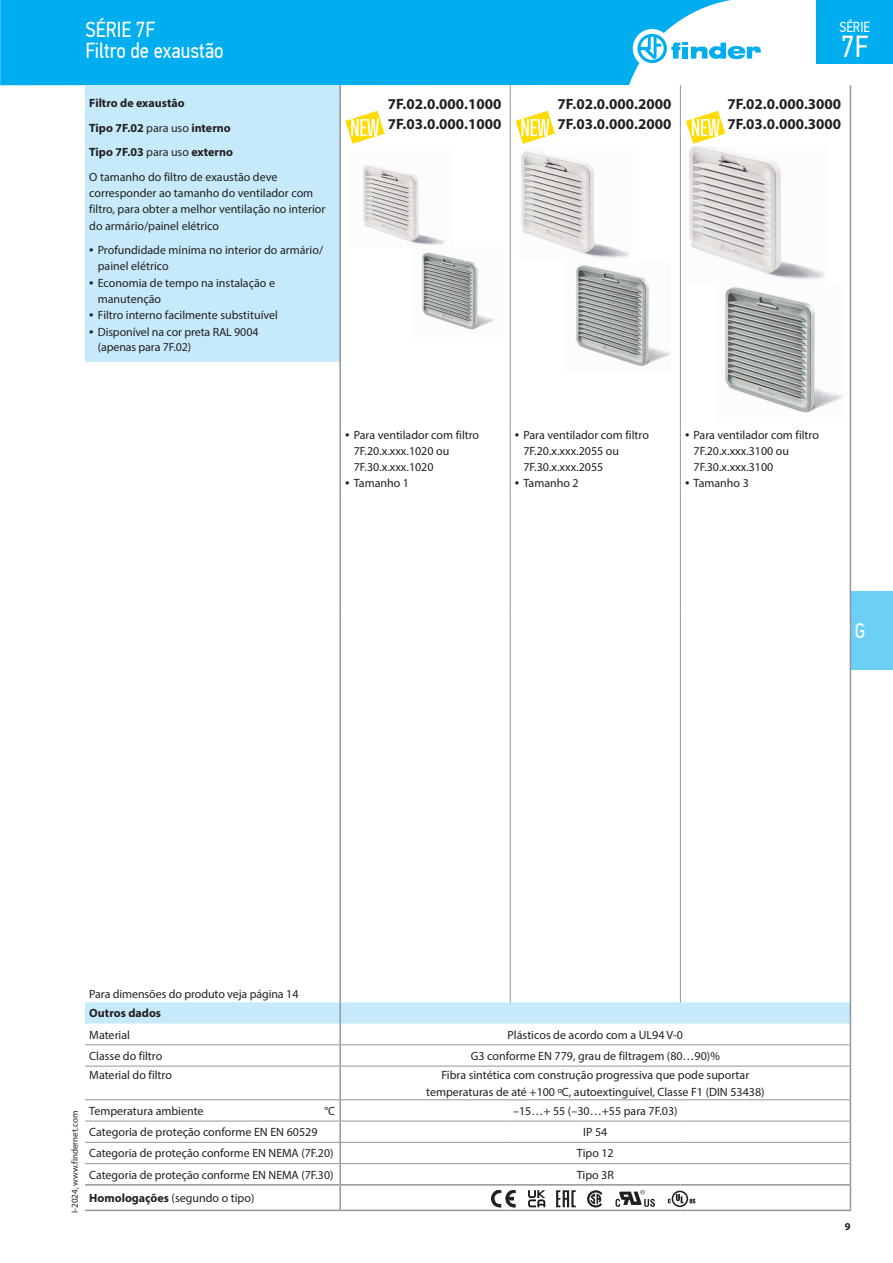
<style>
.page{position:relative;width:893px;height:1263px;background:#fff}
.page>*{position:absolute;margin:0;border:0;box-sizing:border-box;transform-origin:0 0}
.t1{font:30.3px "PF Din Text Cond Pro";color:#fff}
.t2{font:21.75px/21px "PF Din Text Cond Pro";color:#fff}
.t3{font:21px "PF Din Text Cond Pro";color:#fff}
.t4{font:700 15px/20.2px "Myriad Pro";color:#231f20}
.t5{font:14.55px "PF Din Text Cond Pro";color:#fff}
.t6{font:12px/16.2px "Myriad Pro";color:#231f20}
.t7{font:700 12px/24.8px "Myriad Pro";color:#231f20}
.t8{font:700 10.5px "Myriad Pro";color:#231f20}
.t9{font:9px "Myriad Pro";color:#231f20}
.s1{font-weight:400}
.s2{font-size:15.75px}
.s3{font-weight:700}
</style>
<div class="page">
<div style="left:850px;top:591px;width:43px;height:79px;background:#6bcff6"></div>
<div style="left:0;top:0;width:731px;height:85px;background:#00aeef"></div>
<div style="left:633px;top:29px;width:38px;height:39px;background:#fff;border-radius:50%"></div>
<svg style="left:637px;top:34px;width:124px;height:29px"></svg>
<div style="left:816px;top:0;width:77px;height:64px;background:#00aeef"></div>
<div style="left:85px;top:85px;width:255px;height:276px;background:#c6eafa"></div>
<hr style="left:85px;top:1066px;width:255px;height:1px;background:#939598">
<hr style="left:85px;top:1099px;width:255px;height:1px;background:#939598">
<hr style="left:85px;top:1121px;width:255px;height:1px;background:#939598">
<hr style="left:85px;top:1184px;width:255px;height:1px;background:#939598">
<svg style="left:850px;top:85px;width:1px;height:13px"></svg>
<hr style="left:850px;top:98px;width:1px;height:36px;background:#939598">
<hr style="left:850px;top:134px;width:1px;height:291px;background:#939598">
<hr style="left:850px;top:425px;width:1px;height:66px;background:#939598">
<hr style="left:850px;top:491px;width:1px;height:118px;background:#939598">
<hr style="left:850px;top:609px;width:1px;height:393px;background:#939598">
<hr style="left:850px;top:1066px;width:1px;height:34px;background:#939598">
<hr style="left:85px;top:1209px;width:255px;height:2px;background:#939598">
<hr style="left:340px;top:1209px;width:170px;height:2px;background:#939598">
<hr style="left:510px;top:1209px;width:170px;height:2px;background:#939598">
<hr style="left:680px;top:1209px;width:171px;height:2px;background:#939598">
<svg style="left:85px;top:1002px;width:766px;height:64px"></svg>
<svg style="left:339px;top:85px;width:2px;height:13px"></svg>
<hr style="left:339px;top:1002px;width:2px;height:21px;background:#939598">
<hr style="left:339px;top:1185px;width:2px;height:24px;background:#939598">
<svg style="left:510px;top:85px;width:1px;height:13px"></svg>
<svg style="left:680px;top:85px;width:1px;height:13px"></svg>
<hr style="left:510px;top:98px;width:1px;height:36px;background:#939598">
<hr style="left:680px;top:98px;width:1px;height:36px;background:#939598">
<hr style="left:510px;top:134px;width:1px;height:291px;background:#939598">
<hr style="left:680px;top:134px;width:1px;height:291px;background:#939598">
<hr style="left:510px;top:425px;width:1px;height:66px;background:#939598">
<hr style="left:680px;top:425px;width:1px;height:66px;background:#939598">
<svg style="left:850px;top:1100px;width:1px;height:109px"></svg>
<hr style="left:510px;top:491px;width:1px;height:118px;background:#939598">
<hr style="left:680px;top:491px;width:1px;height:118px;background:#939598">
<hr style="left:510px;top:609px;width:1px;height:393px;background:#939598">
<hr style="left:680px;top:609px;width:1px;height:393px;background:#939598">
<hr style="left:339px;top:1023px;width:2px;height:21px;background:#939598">
<hr style="left:340px;top:1044px;width:170px;height:1px;background:#939598">
<hr style="left:510px;top:1044px;width:170px;height:1px;background:#939598">
<hr style="left:680px;top:1044px;width:170px;height:1px;background:#939598">
<hr style="left:339px;top:1045px;width:2px;height:21px;background:#939598">
<hr style="left:340px;top:1066px;width:170px;height:1px;background:#939598">
<hr style="left:510px;top:1066px;width:170px;height:1px;background:#939598">
<hr style="left:680px;top:1066px;width:170px;height:1px;background:#939598">
<hr style="left:339px;top:1066px;width:2px;height:33px;background:#939598">
<hr style="left:340px;top:1099px;width:170px;height:1px;background:#939598">
<hr style="left:510px;top:1099px;width:170px;height:1px;background:#939598">
<hr style="left:680px;top:1099px;width:170px;height:1px;background:#939598">
<hr style="left:340px;top:1121px;width:170px;height:1px;background:#939598">
<hr style="left:510px;top:1121px;width:170px;height:1px;background:#939598">
<hr style="left:680px;top:1121px;width:170px;height:1px;background:#939598">
<hr style="left:339px;top:1100px;width:2px;height:21px;background:#939598">
<hr style="left:339px;top:1121px;width:2px;height:21px;background:#939598">
<hr style="left:339px;top:1143px;width:2px;height:20px;background:#939598">
<hr style="left:339px;top:1164px;width:2px;height:20px;background:#939598">
<hr style="left:340px;top:1184px;width:170px;height:1px;background:#939598">
<hr style="left:510px;top:1184px;width:170px;height:1px;background:#939598">
<hr style="left:680px;top:1184px;width:171px;height:1px;background:#939598">
<hr style="left:339px;top:98px;width:2px;height:36px;background:#939598">
<hr style="left:339px;top:134px;width:2px;height:291px;background:#939598">
<hr style="left:339px;top:425px;width:2px;height:66px;background:#939598">
<hr style="left:339px;top:491px;width:2px;height:118px;background:#939598">
<hr style="left:339px;top:609px;width:2px;height:393px;background:#939598">
<hr style="left:85px;top:1142px;width:255px;height:1px;background:#939598">
<hr style="left:340px;top:1142px;width:170px;height:1px;background:#939598">
<hr style="left:510px;top:1142px;width:170px;height:1px;background:#939598">
<hr style="left:680px;top:1142px;width:170px;height:1px;background:#939598">
<hr style="left:85px;top:1163px;width:255px;height:1px;background:#939598">
<hr style="left:340px;top:1163px;width:170px;height:1px;background:#939598">
<hr style="left:510px;top:1163px;width:170px;height:1px;background:#939598">
<hr style="left:680px;top:1163px;width:170px;height:1px;background:#939598">
<img style="left:422px;top:252px;width:72px;height:78px">
<img style="left:363px;top:165px;width:82px;height:80px">
<img style="left:575px;top:265px;width:96px;height:102px">
<img style="left:521px;top:150px;width:108px;height:108px">
<img style="left:725px;top:287px;width:118px;height:126px">
<img style="left:689px;top:146px;width:136px;height:134px">
<svg style="left:587px;top:1190px;width:15px;height:17px"></svg>
<svg style="left:528px;top:1190px;width:17px;height:17px"></svg>
<svg style="left:491px;top:1190px;width:24px;height:17px"></svg>
<svg style="left:615px;top:1190px;width:40px;height:17px"></svg>
<svg style="left:556px;top:1190px;width:20px;height:17px"></svg>
<svg style="left:690px;top:1199px;width:5px;height:4px"></svg>
<div style="left:672px;top:1190px;width:16px;height:17px;border:2px solid #231f20;border-radius:50%"></div>
<svg style="left:668px;top:1194px;width:15px;height:9px"></svg>
<svg style="left:345px;top:111px;width:40px;height:33px"></svg>
<svg style="left:516px;top:111px;width:39px;height:33px"></svg>
<svg style="left:686px;top:111px;width:39px;height:33px"></svg>
<h2 class="t2" style="left:85px;top:19px;width:140px">SÉRIE 7F<br>Filtro de exaustão</h2>
<p class="t7" style="left:89px;top:90px;width:190px">Filtro de exaustão<br>Tipo 7F.02 <span class="s1">para uso</span> interno<br>Tipo 7F.03 <span class="s1">para uso</span> externo<br><span class="s1">O tamanho do filtro de exaustão deve</span></p>
<p class="t6" style="left:89px;top:185px;width:238px">corresponder ao tamanho do ventilador com filtro, para obter a melhor ventilação no interior do armário/painel elétrico</p>
<p class="t6" style="left:98px;top:242px;width:227px;text-indent:-9px"><span class="s2">•</span> Profundidade mínima no interior do armário/ painel elétrico</p>
<p class="t6" style="left:98px;top:274px;width:179px;text-indent:-9px"><span class="s2">•</span> Economia de tempo na instalação e manutenção</p>
<p class="t6" style="left:89px;top:307px;width:190px"><span class="s2">•</span> Filtro interno facilmente substituível</p>
<p class="t6" style="left:98px;top:324px;width:162px;line-height:15px;text-indent:-9px"><span class="s2">•</span> Disponível na cor preta RAL 9004 (apenas para 7F.02)</p>
<p class="t5" style="left:839px;top:19px;width:32px">SÉRIE</p>
<h1 class="t1" style="left:841px;top:28px;width:28px">7F</h1>
<p class="t4" style="left:388px;top:93px;width:115px">7F.02.0.000.1000<br>7F.03.0.000.1000</p>
<p class="t4" style="left:558px;top:93px;width:115px">7F.02.0.000.2000<br>7F.03.0.000.2000</p>
<p class="t4" style="left:727px;top:93px;width:115px">7F.02.0.000.3000<br>7F.03.0.000.3000</p>
<p class="t6" style="left:354px;top:426px;width:127px;text-indent:-9px"><span class="s2">•</span> Para ventilador com filtro<br>7F.20.x.xxx.1020 ou<br>7F.30.x.xxx.1020</p>
<p class="t6" style="left:345px;top:475px;width:65px"><span class="s2">•</span> Tamanho 1</p>
<p class="t6" style="left:523px;top:426px;width:127px;text-indent:-9px"><span class="s2">•</span> Para ventilador com filtro<br>7F.20.x.xxx.2055 ou<br>7F.30.x.xxx.2055</p>
<p class="t6" style="left:515px;top:475px;width:65px"><span class="s2">•</span> Tamanho 2</p>
<p class="t6" style="left:693px;top:426px;width:127px;text-indent:-9px"><span class="s2">•</span> Para ventilador com filtro<br>7F.20.x.xxx.3100 ou<br>7F.30.x.xxx.3100</p>
<p class="t6" style="left:685px;top:475px;width:65px"><span class="s2">•</span> Tamanho 3</p>
<h3 class="t3" style="left:855px;top:619px;width:12px">G</h3>
<p class="t9" style="left:69px;top:1213px;width:103px;rotate:-90deg">I-2024, www.findernet.com</p>
<p class="t6" style="left:89px;top:986px;width:211px">Para dimensões do produto veja página 14</p>
<p class="t7" style="left:89px;top:1001px;width:73px">Outros dados</p>
<p class="t6" style="left:89px;top:1026px;width:42px">Material</p>
<p class="t6" style="left:508px;top:1026px;width:177px">Plásticos de acordo com a UL94 V-0</p>
<p class="t6" style="left:89px;top:1048px;width:75px">Classe do filtro</p>
<p class="t6" style="left:471px;top:1048px;width:251px">G3 conforme EN 779, grau de filtragem (80…90)%</p>
<p class="t6" style="left:89px;top:1067px;width:84px">Material do filtro</p>
<p class="t6" style="left:426px;top:1067px;width:340px;text-align:center">Fibra sintética com construção progressiva que pode suportar temperaturas de até +100 ºC, autoextinguível, Classe F1 (DIN 53438)</p>
<p class="t6" style="left:89px;top:1102px;width:116px">Temperatura ambiente</p>
<p class="t6" style="left:324px;top:1102px;width:12px">°C</p>
<p class="t6" style="left:513px;top:1102px;width:166px">–15…+ 55 (–30…+55 para 7F.03)</p>
<p class="t6" style="left:89px;top:1124px;width:230px">Categoria de proteção conforme EN EN 60529</p>
<p class="t6" style="left:583px;top:1124px;width:26px">IP 54</p>
<p class="t6" style="left:89px;top:1145px;width:246px">Categoria de proteção conforme EN NEMA (7F.20)</p>
<p class="t6" style="left:577px;top:1145px;width:38px">Tipo 12</p>
<p class="t6" style="left:89px;top:1166px;width:246px">Categoria de proteção conforme EN NEMA (7F.30)</p>
<p class="t6" style="left:577px;top:1166px;width:39px">Tipo 3R</p>
<p class="t6" style="left:89px;top:1190px;width:167px"><span class="s3">Homologações</span> (segundo o tipo)</p>
<p class="t8" style="left:845px;top:1219px;width:7px">9</p>
</div>
